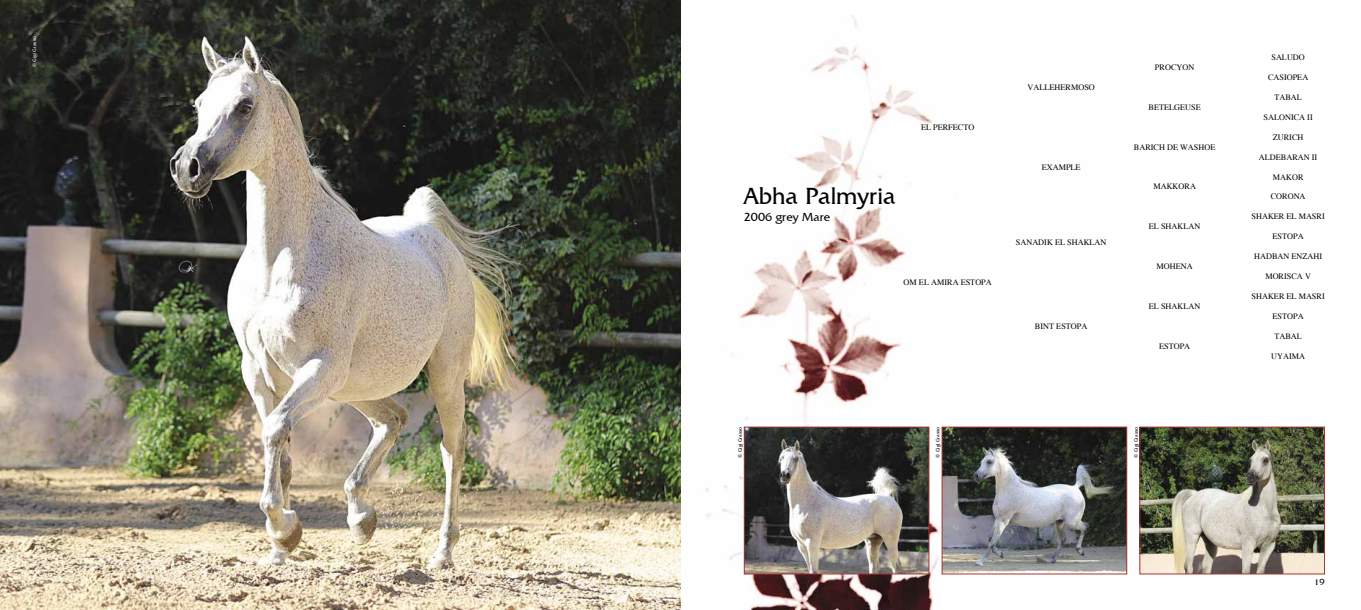
<style>
.page{position:relative;width:1361px;height:610px;background:#fff}
.page>*{position:absolute;margin:0;border:0;box-sizing:border-box;transform-origin:0 0}
.t1{font:24px "Friz Quadrata IT Cby BT";color:#000}
.t2{font:12px "Friz Quadrata IT Cby BT";color:#000}
.t3{font:9px "Friz Quadrata IT Cby BT";color:#000}
.t4{font:8.2px "Times";color:#000}
.t5{font:5px "Friz Quadrata IT Cby BT";color:#000}
.t6{font:5px "Friz Quadrata IT Cby BT";color:#fff}
</style>
<div class="page">
<img style="left:680px;top:16px;width:447px;height:593px">
<img style="left:0;top:0;width:680px;height:609px">
<img style="left:1141px;top:428px;width:182px;height:144px">
<div style="left:1139px;top:426px;width:186px;height:148px;border:1px solid #a83531"></div>
<img style="left:943px;top:428px;width:182px;height:144px">
<div style="left:941px;top:426px;width:186px;height:148px;border:1px solid #a83531"></div>
<img style="left:746px;top:428px;width:181px;height:144px">
<div style="left:744px;top:426px;width:185px;height:148px;border:1px solid #a83531"></div>
<p class="t6" style="left:31px;top:67px;width:33px;rotate:-90deg">© Gigi Grasso</p>
<p class="t4" style="left:921px;top:119px;width:55px">EL PERFECTO</p>
<h1 class="t1" style="left:744px;top:181px;width:153px">Abha Palmyria</h1>
<h2 class="t2" style="left:744px;top:209px;width:88px">2006 grey Mare</h2>
<p class="t4" style="left:800px;top:199px;width:70px">ABHA PALMYRIA</p>
<p class="t4" style="left:903px;top:274px;width:90px">OM EL AMIRA ESTOPA</p>
<p class="t4" style="left:1027px;top:79px;width:69px">VALLEHERMOSO</p>
<p class="t4" style="left:1041px;top:159px;width:40px">EXAMPLE</p>
<p class="t4" style="left:1016px;top:234px;width:92px">SANADIK EL SHAKLAN</p>
<p class="t4" style="left:1035px;top:318px;width:54px">BINT ESTOPA</p>
<p class="t4" style="left:1155px;top:59px;width:41px">PROCYON</p>
<p class="t4" style="left:1148px;top:99px;width:54px">BETELGEUSE</p>
<p class="t4" style="left:1134px;top:139px;width:83px">BARICH DE WASHOE</p>
<p class="t4" style="left:1153px;top:179px;width:44px">MAKKORA</p>
<p class="t4" style="left:1149px;top:219px;width:53px">EL SHAKLAN</p>
<p class="t4" style="left:1156px;top:259px;width:38px">MOHENA</p>
<p class="t4" style="left:1149px;top:298px;width:53px">EL SHAKLAN</p>
<p class="t4" style="left:1159px;top:338px;width:33px">ESTOPA</p>
<p class="t5" style="left:737px;top:457px;width:33px;rotate:-90deg">© Gigi Grasso</p>
<p class="t5" style="left:934px;top:457px;width:33px;rotate:-90deg">© Gigi Grasso</p>
<p class="t5" style="left:1133px;top:457px;width:33px;rotate:-90deg">© Gigi Grasso</p>
<p class="t4" style="left:1271px;top:50px;width:35px">SALUDO</p>
<p class="t4" style="left:1268px;top:69px;width:42px">CASIOPEA</p>
<p class="t4" style="left:1274px;top:89px;width:29px">TABAL</p>
<p class="t4" style="left:1263px;top:109px;width:51px">SALONICA II</p>
<p class="t4" style="left:1272px;top:129px;width:32px">ZURICH</p>
<p class="t4" style="left:1259px;top:149px;width:60px">ALDEBARAN II</p>
<p class="t4" style="left:1272px;top:169px;width:32px">MAKOR</p>
<p class="t4" style="left:1270px;top:189px;width:36px">CORONA</p>
<p class="t4" style="left:1251px;top:209px;width:75px">SHAKER EL MASRI</p>
<p class="t4" style="left:1272px;top:229px;width:33px">ESTOPA</p>
<p class="t4" style="left:1254px;top:249px;width:70px">HADBAN ENZAHI</p>
<p class="t4" style="left:1265px;top:268px;width:47px">MORISCA V</p>
<p class="t4" style="left:1251px;top:288px;width:75px">SHAKER EL MASRI</p>
<p class="t4" style="left:1272px;top:308px;width:33px">ESTOPA</p>
<p class="t4" style="left:1274px;top:328px;width:29px">TABAL</p>
<p class="t4" style="left:1271px;top:348px;width:35px">UYAIMA</p>
<p class="t3" style="left:1314px;top:576px;width:12px">19</p>
</div>
